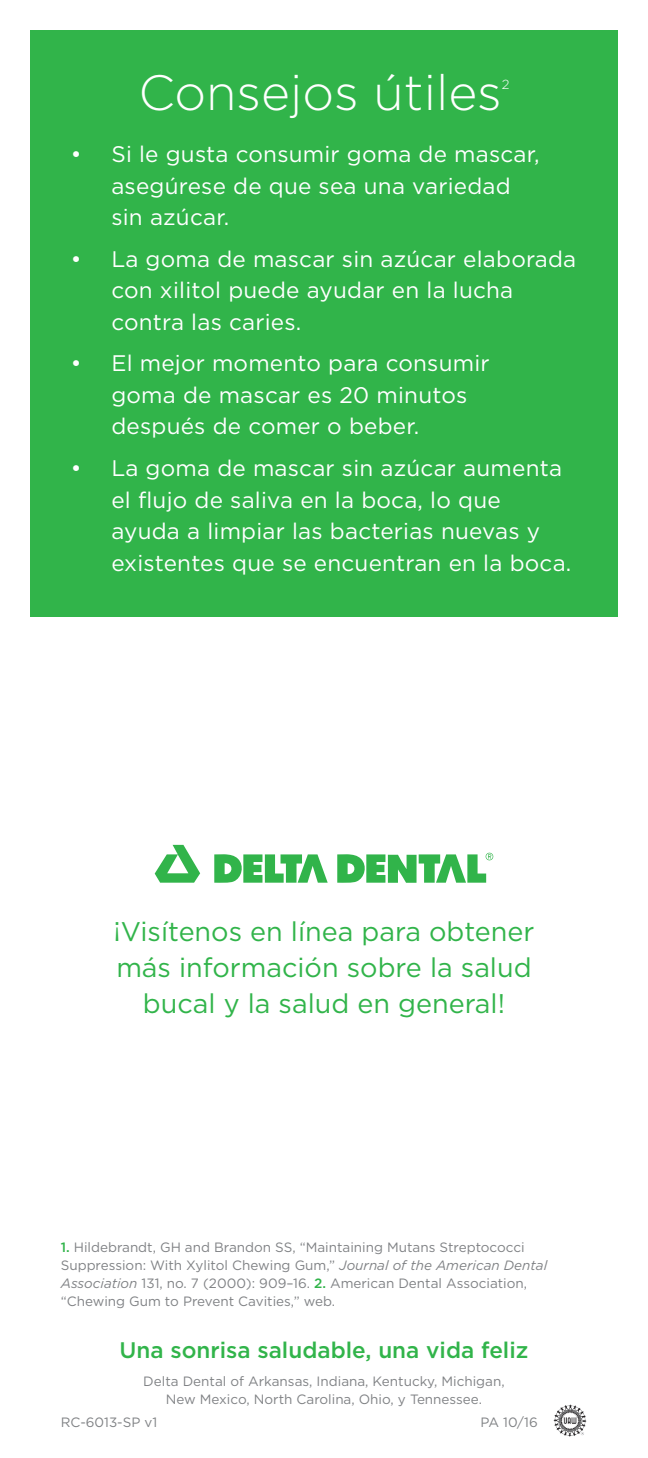
<style>
.page{position:relative;width:648px;height:1458px;background:#fff}
.page>*{position:absolute;margin:0;border:0;box-sizing:border-box;transform-origin:0 0}
.Quick_bites_headline{font:300 49.5px "Gotham";color:#fff}
.BULLETS{font:27px/36px "Gotham";color:#31b44a;text-align:center}
.t1{font:22.5px/31.5px "Gotham";letter-spacing:.01em;color:#fff}
.BULLETS-2{font:500 22.5px "Gotham";color:#31b44a}
.Citations{font:13.5px/18px "Gotham";color:#808285}
.Quick_bites_headline-2{font:300 13.05px "Gotham";color:#fff}
.s1{font-weight:500;color:#31b44a}
.s2{font-style:italic}
</style>
<div class="page">
<div style="left:30px;top:30px;width:588px;height:587px;background:#31b44a"></div>
<img style="left:553px;top:1404px;width:34px;height:33px">
<svg style="left:155px;top:845px;width:45px;height:38px"></svg>
<svg style="left:214px;top:854px;width:114px;height:29px"></svg>
<svg style="left:337px;top:853px;width:156px;height:30px"></svg>
<p class="Quick_bites_headline" style="left:138px;top:62px;width:365px">Consejos útiles</p>
<p class="Quick_bites_headline-2" style="left:502px;top:77px;width:9px">2</p>
<p class="t1" style="left:111px;top:138px;width:430px;text-indent:-40px">• Si le gusta consumir goma de mascar, asegúrese de que sea una variedad sin azúcar.</p>
<p class="t1" style="left:111px;top:243px;width:466px;text-indent:-40px">• La goma de mascar sin azúcar elaborada con xilitol puede ayudar en la lucha contra las caries.</p>
<p class="t1" style="left:111px;top:347px;width:380px;text-indent:-40px">• El mejor momento para consumir goma de mascar es 20 minutos después de comer o beber.</p>
<p class="t1" style="left:111px;top:452px;width:462px;text-indent:-40px">• La goma de mascar sin azúcar aumenta el flujo de saliva en la boca, lo que ayuda a limpiar las bacterias nuevas y existentes que se encuentran en la boca.</p>
<p class="BULLETS" style="left:113px;top:913px;width:423px">¡Visítenos en línea para obtener más información sobre la salud bucal y la salud en general!</p>
<p class="Citations" style="left:61px;top:1238px;width:488px"><span class="s1">1.</span> Hildebrandt, GH and Brandon SS, “Maintaining Mutans Streptococci Suppression: With Xylitol Chewing Gum,” <span class="s2">Journal of the American Dental Association</span> 131, no. 7 (2000): 909–16. <span class="s1">2.</span> American Dental Association, “Chewing Gum to Prevent Cavities,” web.</p>
<p class="BULLETS-2" style="left:120px;top:1335px;width:410px">Una sonrisa saludable, una vida feliz</p>
<p class="Citations" style="left:143px;top:1372px;width:363px;text-align:center">Delta Dental of Arkansas, Indiana, Kentucky, Michigan,<br>New Mexico, North Carolina, Ohio, y Tennessee.</p>
<p class="Citations" style="left:61px;top:1413px;width:98px">RC-6013-SP v1</p>
<p class="Citations" style="left:480px;top:1413px;width:59px">PA 10/16</p>
</div>
